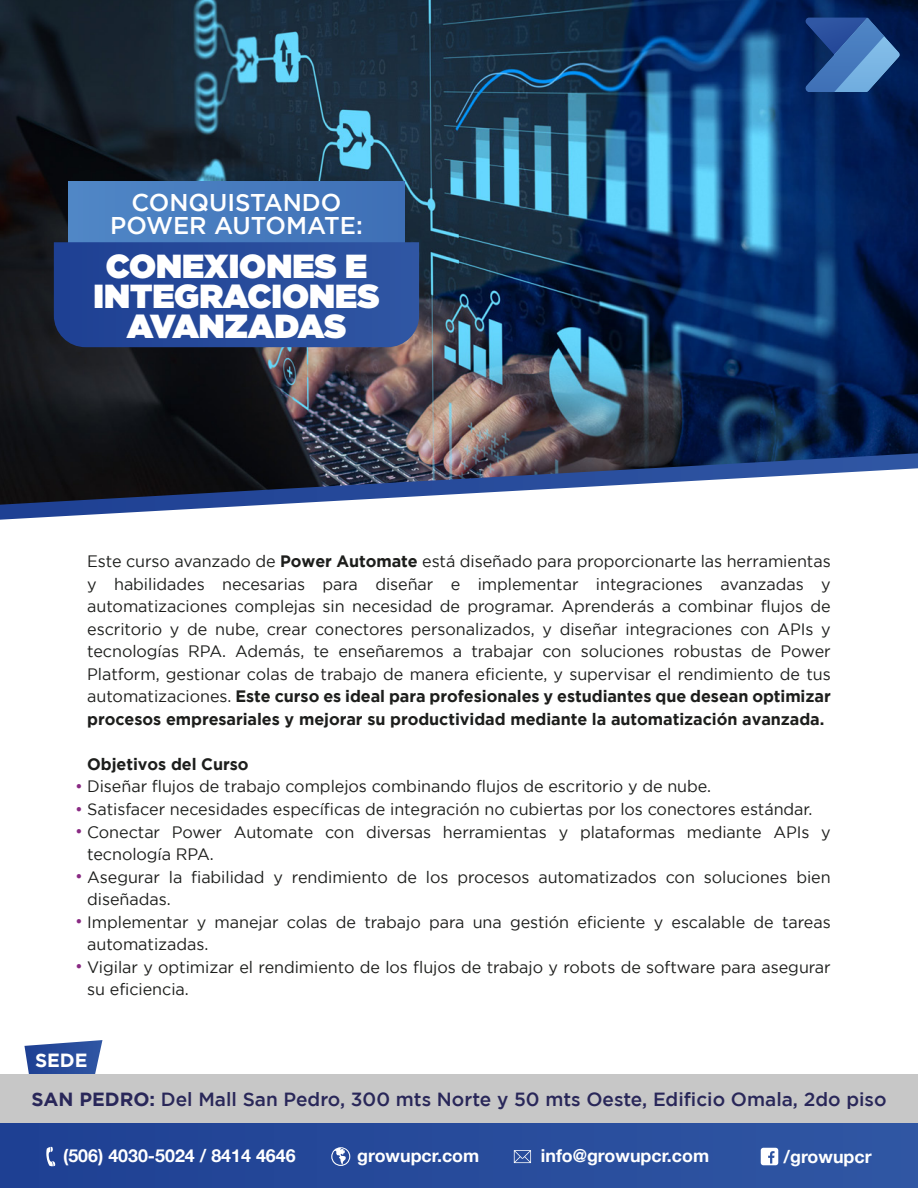
<style>
.page{position:relative;width:918px;height:1188px;background:#fff}
.page>*{position:absolute;margin:0;border:0;box-sizing:border-box;transform-origin:0 0}
.t1{font:900 33.3px/29.8px "Gotham";color:#fff;text-align:center}
.t2{font:500 24.15px/22.5px "Gotham";color:#fff;text-align:center}
.t3{font:500 19.05px/38.8px "Gotham";color:#292759}
.t4{font:700 17.85px "Helvetica Neue";color:#fff}
.t5{font:16.5px/22.5px "Gotham";letter-spacing:-.005em;color:#1d1e1c}
.t6{font:700 16.5px "Gotham";letter-spacing:-.005em;color:#1d1e1c}
.s1{font-weight:700}
.s2{color:#892a83}
.s3{font-weight:700;color:#fff}
</style>
<div class="page">
<svg style="left:0;top:505px;width:262px;height:15px"></svg>
<img style="left:0;top:0;width:918px;height:505px">
<svg style="left:24px;top:1040px;width:78px;height:35px;background:#4c6aab"></svg>
<div style="left:0;top:1075px;width:918px;height:105px;background:#c7c7c7"></div>
<div style="left:0;top:1124px;width:918px;height:64px;background:#274b9b"></div>
<svg style="left:46px;top:1147px;width:9px;height:19px"></svg>
<svg style="left:331px;top:1147px;width:19px;height:19px"></svg>
<svg style="left:514px;top:1150px;width:17px;height:13px"></svg>
<svg style="left:761px;top:1148px;width:17px;height:17px"></svg>
<div style="left:68px;top:182px;width:337px;height:82px;background:#477bbe"></div>
<svg style="left:54px;top:242px;width:365px;height:105px;background:#274b9a"></svg>
<svg style="left:806px;top:17px;width:94px;height:77px;background:#36629e"></svg>
<h2 class="t2" style="left:110px;top:191px;width:254px">CONQUISTANDO<br>POWER AUTOMATE:</h2>
<h1 class="t1" style="left:93px;top:251px;width:288px">CONEXIONES E<br>INTEGRACIONES<br>AVANZADAS</h1>
<p class="t5" style="left:87px;top:550px;width:745px;text-align:justify">Este curso avanzado de <span class="s1">Power Automate</span> está diseñado para proporcionarte las herramientas y habilidades necesarias para diseñar e implementar integraciones avanzadas y automatizaciones complejas sin necesidad de programar. Aprenderás a combinar flujos de escritorio y de nube, crear conectores personalizados, y diseñar integraciones con APIs y tecnologías RPA. Además, te enseñaremos a trabajar con soluciones robustas de Power Platform, gestionar colas de trabajo de manera eficiente, y supervisar el rendimiento de tus automatizaciones. <span class="s1">Este curso es ideal para profesionales y estudiantes que desean optimizar procesos empresariales y mejorar su productividad mediante la automatización avanzada.</span></p>
<p class="t6" style="left:87px;top:755px;width:163px">Objetivos del Curso</p>
<p class="t5" style="left:75px;top:775px;width:638px"><span class="s2">•</span> Diseñar flujos de trabajo complejos combinando flujos de escritorio y de nube.</p>
<p class="t5" style="left:75px;top:798px;width:739px"><span class="s2">•</span> Satisfacer necesidades específicas de integración no cubiertas por los conectores estándar.</p>
<p class="t5" style="left:87px;top:820px;width:745px;text-indent:-12px"><span class="s2">•</span> Conectar Power Automate con diversas herramientas y plataformas mediante APIs y tecnología RPA.</p>
<p class="t5" style="left:87px;top:865px;width:745px;text-indent:-12px"><span class="s2">•</span> Asegurar la fiabilidad y rendimiento de los procesos automatizados con soluciones bien diseñadas.</p>
<p class="t5" style="left:87px;top:910px;width:745px;text-indent:-12px"><span class="s2">•</span> Implementar y manejar colas de trabajo para una gestión eficiente y escalable de tareas automatizadas.</p>
<p class="t5" style="left:87px;top:955px;width:745px;text-indent:-12px"><span class="s2">•</span> Vigilar y optimizar el rendimiento de los flujos de trabajo y robots de software para asegurar su eficiencia.</p>
<p class="t3" style="left:31px;top:1041px;width:857px"><span class="s3">SEDE<br></span><span class="s1">SAN PEDRO:</span> Del Mall San Pedro, 300 mts Norte y 50 mts Oeste, Edificio Omala, 2do piso</p>
<p class="t4" style="left:63px;top:1141px;width:234px">(506) 4030-5024 / 8414 4646</p>
<p class="t4" style="left:357px;top:1141px;width:124px">growupcr.com</p>
<p class="t4" style="left:541px;top:1141px;width:170px">info@growupcr.com</p>
<p class="t4" style="left:784px;top:1143px;width:90px">/growupcr</p>
</div>
